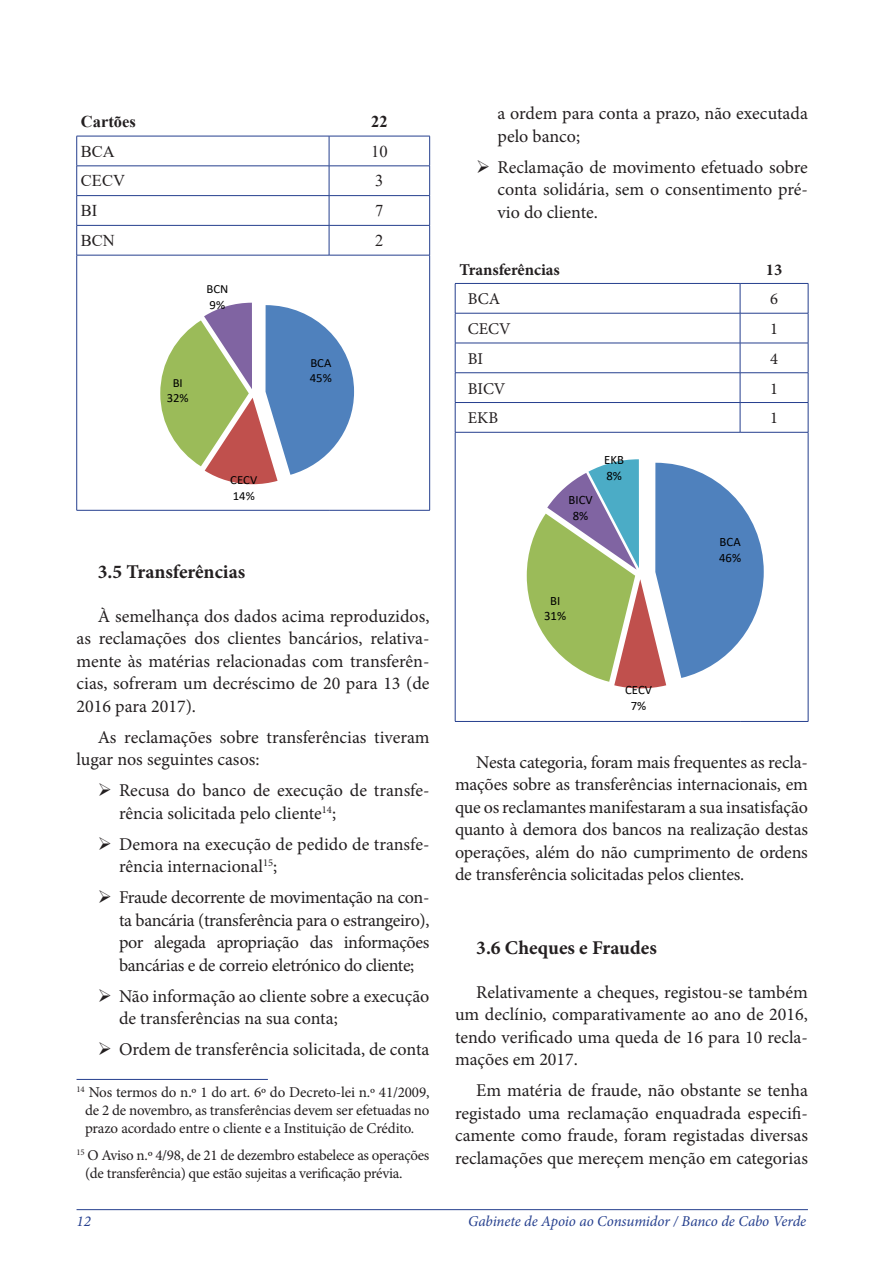
<style>
.page{position:relative;width:893px;height:1263px;background:#fff}
.page>*{position:absolute;margin:0;border:0;box-sizing:border-box;transform-origin:0 0}
.t1{font:700 19.5px "Minion Pro";color:#231f20}
.t2{font:18px/22.5px "Minion Pro";color:#231f20;text-align:justify}
.t3{font:16.5px "Minion Pro";color:#231f20}
.t4{font:16.5px "Times New Roman";color:#231f20}
.t5{font:700 16.5px "Minion Pro";color:#231f20}
.t6{font:700 16.5px "Times New Roman";color:#231f20}
.t7{font:15px/18px "Minion Pro";letter-spacing:-.015em;color:#231f20;text-align:center}
.t8{font:italic 15px "Minion Pro";letter-spacing:-.005em;color:#253f8e}
.t9{font:12.75px/15.8px "Calibri";color:#000;text-align:center}
.t10{font:12.45px/15.3px "Calibri";color:#000}
</style>
<div class="page">
<hr style="left:77px;top:1209px;width:731px;height:1px;background:#253f8e">
<hr style="left:77px;top:136px;width:252px;height:1px;background:#253f8e">
<hr style="left:76px;top:136px;width:1px;height:30px;background:#253f8e">
<hr style="left:329px;top:136px;width:101px;height:1px;background:#253f8e">
<hr style="left:329px;top:136px;width:1px;height:30px;background:#253f8e">
<hr style="left:429px;top:136px;width:1px;height:30px;background:#253f8e">
<hr style="left:77px;top:166px;width:252px;height:1px;background:#253f8e">
<hr style="left:329px;top:166px;width:101px;height:1px;background:#253f8e">
<hr style="left:77px;top:195px;width:252px;height:1px;background:#253f8e">
<hr style="left:329px;top:195px;width:101px;height:1px;background:#253f8e">
<hr style="left:77px;top:225px;width:252px;height:1px;background:#253f8e">
<svg style="left:76px;top:166px;width:1px;height:89px"></svg>
<hr style="left:329px;top:225px;width:101px;height:1px;background:#253f8e">
<svg style="left:329px;top:166px;width:1px;height:89px"></svg>
<svg style="left:429px;top:166px;width:1px;height:89px"></svg>
<hr style="left:77px;top:255px;width:252px;height:1px;background:#253f8e">
<hr style="left:76px;top:255px;width:1px;height:255px;background:#253f8e">
<hr style="left:329px;top:255px;width:101px;height:1px;background:#253f8e">
<hr style="left:429px;top:255px;width:1px;height:255px;background:#253f8e">
<hr style="left:77px;top:510px;width:252px;height:1px;background:#253f8e">
<hr style="left:329px;top:510px;width:101px;height:1px;background:#253f8e">
<svg style="left:160px;top:303px;width:194px;height:181px"></svg>
<hr style="left:77px;top:1079px;width:191px;height:1px;background:#253f8e">
<hr style="left:455px;top:283px;width:285px;height:1px;background:#253f8e">
<svg style="left:455px;top:284px;width:1px;height:29px"></svg>
<hr style="left:740px;top:283px;width:68px;height:1px;background:#253f8e">
<svg style="left:740px;top:284px;width:1px;height:29px"></svg>
<svg style="left:808px;top:284px;width:1px;height:29px"></svg>
<hr style="left:455px;top:313px;width:285px;height:1px;background:#253f8e">
<hr style="left:455px;top:313px;width:1px;height:30px;background:#253f8e">
<hr style="left:740px;top:313px;width:68px;height:1px;background:#253f8e">
<hr style="left:740px;top:313px;width:1px;height:30px;background:#253f8e">
<hr style="left:808px;top:313px;width:1px;height:30px;background:#253f8e">
<hr style="left:455px;top:343px;width:285px;height:1px;background:#253f8e">
<hr style="left:455px;top:343px;width:1px;height:30px;background:#253f8e">
<hr style="left:740px;top:343px;width:68px;height:1px;background:#253f8e">
<hr style="left:740px;top:343px;width:1px;height:30px;background:#253f8e">
<hr style="left:808px;top:343px;width:1px;height:30px;background:#253f8e">
<hr style="left:455px;top:372px;width:285px;height:1px;background:#253f8e">
<hr style="left:740px;top:372px;width:68px;height:1px;background:#253f8e">
<hr style="left:455px;top:402px;width:285px;height:1px;background:#253f8e">
<svg style="left:455px;top:373px;width:1px;height:59px"></svg>
<hr style="left:740px;top:402px;width:68px;height:1px;background:#253f8e">
<svg style="left:740px;top:373px;width:1px;height:59px"></svg>
<svg style="left:808px;top:373px;width:1px;height:59px"></svg>
<hr style="left:455px;top:432px;width:285px;height:1px;background:#253f8e">
<hr style="left:455px;top:432px;width:1px;height:289px;background:#253f8e">
<hr style="left:740px;top:432px;width:68px;height:1px;background:#253f8e">
<hr style="left:808px;top:432px;width:1px;height:289px;background:#253f8e">
<hr style="left:455px;top:721px;width:285px;height:1px;background:#253f8e">
<hr style="left:740px;top:721px;width:68px;height:1px;background:#253f8e">
<svg style="left:527px;top:459px;width:237px;height:229px"></svg>
<p class="t6" style="left:81px;top:109px;width:56px">Cartões</p>
<p class="t6" style="left:371px;top:109px;width:18px">22</p>
<p class="t4" style="left:81px;top:140px;width:35px">BCA</p>
<p class="t4" style="left:371px;top:140px;width:18px">10</p>
<p class="t4" style="left:81px;top:169px;width:46px">CECV</p>
<p class="t4" style="left:375px;top:169px;width:10px">3</p>
<p class="t4" style="left:81px;top:199px;width:18px">BI</p>
<p class="t4" style="left:375px;top:199px;width:10px">7</p>
<p class="t4" style="left:81px;top:229px;width:35px">BCN</p>
<p class="t4" style="left:375px;top:229px;width:10px">2</p>
<p class="t10" style="left:206px;top:281px;width:23px">BCN<br>9%</p>
<p class="t10" style="left:167px;top:374px;width:23px;text-align:center">BI<br>32%</p>
<p class="t10" style="left:230px;top:472px;width:29px">CECV<br>14%</p>
<p class="t10" style="left:310px;top:355px;width:23px">BCA<br>45%</p>
<p class="t1" style="left:98px;top:558px;width:149px">3.5 Transferências</p>
<p class="t2" style="left:77px;top:605px;width:354px;text-indent:21px">À semelhança dos dados acima reproduzidos, as reclamações dos clientes bancários, relativa&shy;mente às matérias relacionadas com transferên&shy;cias, sofreram um decréscimo de 20 para 13 (de 2016 para 2017).</p>
<p class="t2" style="left:77px;top:726px;width:354px;text-indent:21px">As reclamações sobre transferências tiveram lugar nos seguintes casos:</p>
<p class="t2" style="left:119px;top:779px;width:312px;text-indent:-21px">➢ Recusa do banco de execução de transfe&shy;rência solicitada pelo cliente<sup>14</sup>;</p>
<p class="t2" style="left:119px;top:833px;width:312px;text-indent:-21px">➢ Demora na execução de pedido de transfe&shy;rência internacional<sup>15</sup>;</p>
<p class="t2" style="left:119px;top:886px;width:312px;text-indent:-21px">➢ Fraude decorrente de movimentação na con&shy;ta bancária (transferência para o estrangeiro), por alegada apropriação das informações bancárias e de correio eletrónico do cliente;</p>
<p class="t2" style="left:119px;top:985px;width:312px;text-indent:-21px">➢ Não informação ao cliente sobre a execução de transferências na sua conta;</p>
<p class="t2" style="left:98px;top:1038px;width:333px">➢ Ordem de transferência solicitada, de conta</p>
<p class="t7" style="left:77px;top:1084px;width:354px"><sup>14</sup> Nos termos do n.º 1 do art. 6º do Decreto-lei n.º 41/2009, de 2 de novembro, as transferências devem ser efetuadas no prazo acordado entre o cliente e a Instituição de Crédito.</p>
<p class="t7" style="left:85px;top:1146px;width:346px;text-align:left;text-indent:-9px"><sup>15</sup> O Aviso n.º 4/98, de 21 de dezembro estabelece as operações (de transferência) que estão sujeitas a verificação prévia.</p>
<p class="t2" style="left:497px;top:102px;width:312px">a ordem para conta a prazo, não executada pelo banco;</p>
<p class="t2" style="left:497px;top:156px;width:312px;text-indent:-21px">➢ Reclamação de movimento efetuado sobre conta solidária, sem o consentimento pré&shy;vio do cliente.</p>
<p class="t5" style="left:459px;top:258px;width:102px">Transferências</p>
<p class="t5" style="left:766px;top:258px;width:18px">13</p>
<p class="t3" style="left:468px;top:288px;width:34px">BCA</p>
<p class="t3" style="left:770px;top:288px;width:9px">6</p>
<p class="t3" style="left:468px;top:318px;width:44px">CECV</p>
<p class="t3" style="left:770px;top:318px;width:9px">1</p>
<p class="t3" style="left:468px;top:348px;width:17px">BI</p>
<p class="t3" style="left:770px;top:348px;width:9px">4</p>
<p class="t3" style="left:468px;top:377px;width:39px">BICV</p>
<p class="t3" style="left:770px;top:377px;width:9px">1</p>
<p class="t3" style="left:468px;top:407px;width:32px">EKB</p>
<p class="t3" style="left:770px;top:407px;width:9px">1</p>
<p class="t9" style="left:569px;top:492px;width:26px">BICV<br>8%</p>
<p class="t9" style="left:604px;top:452px;width:21px;text-align:left">EKB<br>8%</p>
<p class="t9" style="left:544px;top:592px;width:23px">BI<br>31%</p>
<p class="t9" style="left:625px;top:682px;width:29px">CECV<br>7%</p>
<p class="t9" style="left:719px;top:533px;width:23px;text-align:left">BCA<br>46%</p>
<p class="t2" style="left:455px;top:751px;width:354px;text-indent:21px">Nesta categoria, foram mais frequentes as recla&shy;mações sobre as transferências internacionais, em que os reclamantes manifestaram a sua insatisfação quanto à demora dos bancos na realização destas operações, além do não cumprimento de ordens de transferência solicitadas pelos clientes.</p>
<p class="t1" style="left:476px;top:934px;width:182px">3.6 Cheques e Fraudes</p>
<p class="t2" style="left:455px;top:981px;width:354px;text-indent:21px">Relativamente a cheques, registou-se também um declínio, comparativamente ao ano de 2016, tendo verificado uma queda de 16 para 10 recla&shy;mações em 2017.</p>
<p class="t2" style="left:455px;top:1079px;width:354px;text-indent:21px">Em matéria de fraude, não obstante se tenha registado uma reclamação enquadrada especifi&shy;camente como fraude, foram registadas diversas reclamações que mereçem menção em categorias</p>
<p class="t8" style="left:77px;top:1211px;width:16px">12</p>
<p class="t8" style="left:468px;top:1211px;width:339px">Gabinete de Apoio ao Consumidor / Banco de Cabo Verde</p>
</div>
